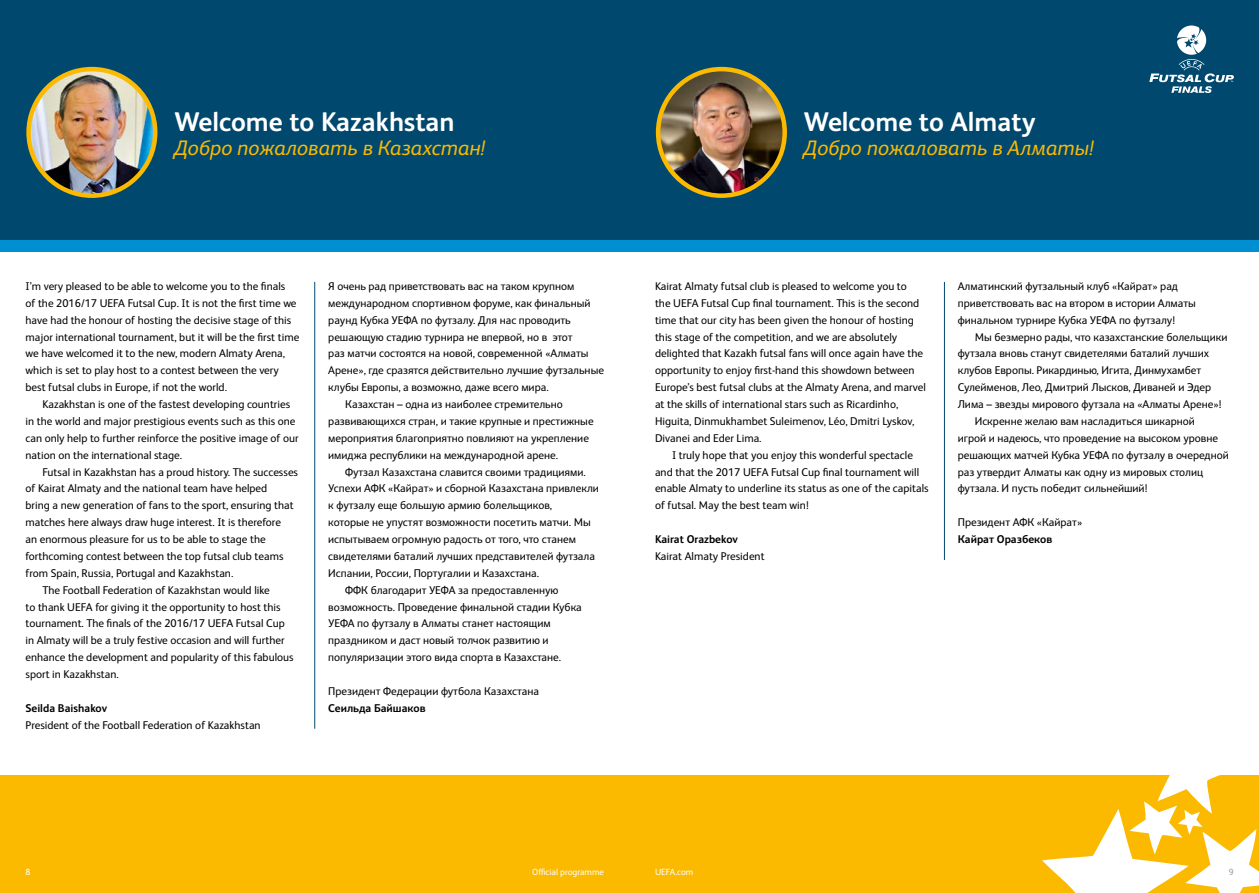
<style>
.page{position:relative;width:1259px;height:893px;background:#fff}
.page>*{position:absolute;margin:0;border:0;box-sizing:border-box;transform-origin:0 0}
.t1{font:700 27px "Europa";color:#fff}
.t2{font:italic 21px "Europa";color:#fbba00}
.t3{font:11.25px/16.8px "Europa";color:#000}
.t4{font:700 11.25px "Europa";color:#000}
.t5{font:9px "Europa";color:#fff}
.t6{font:9px "Europa";color:#9f9f9f}
</style>
<div class="page">
<div style="left:0;top:775px;width:1259px;height:118px;background:#fbba00"></div>
<div style="left:629px;top:0;width:630px;height:248px;background:#00486e"></div>
<div style="left:629px;top:241px;width:630px;height:11px;background:#0090d2"></div>
<svg style="left:1042px;top:775px;width:217px;height:118px"></svg>
<svg style="left:1149px;top:26px;width:84px;height:67px"></svg>
<div style="left:0;top:0;width:629px;height:248px;background:#00486e"></div>
<div style="left:0;top:241px;width:629px;height:11px;background:#0090d2"></div>
<img style="left:658px;top:69px;width:126px;height:127px;border-radius:63px">
<div style="left:656px;top:67px;width:131px;height:131px;border:4px solid #fbba00;border-radius:50%"></div>
<img style="left:29px;top:69px;width:126px;height:127px;border-radius:63px">
<div style="left:26px;top:67px;width:131px;height:131px;border:4px solid #fbba00;border-radius:50%"></div>
<hr style="left:944px;top:282px;width:1px;height:278px;background:#00486e">
<hr style="left:314px;top:282px;width:1px;height:447px;background:#00486e">
<h1 class="t1" style="left:174px;top:103px;width:282px">Welcome to Kazakhstan</h1>
<h2 class="t2" style="left:174px;top:133px;width:313px">Добро пожаловать в Казахстан!</h2>
<p class="t3" style="left:26px;top:277px;width:275px">I’m very pleased to be able to welcome you to the finals<br>of the 2016/17 UEFA Futsal Cup. It is not the first time we have had the honour of hosting the decisive stage of this major international tournament, but it will be the first time we have welcomed it to the new, modern Almaty Arena, which is set to play host to a contest between the very best futsal clubs in Europe, if not the world.</p>
<p class="t3" style="left:26px;top:395px;width:275px;text-indent:17px">Kazakhstan is one of the fastest developing countries in the world and major prestigious events such as this one can only help to further reinforce the positive image of our nation on the international stage.</p>
<p class="t3" style="left:43px;top:462px;width:257px">Futsal in Kazakhstan has a proud history. The successes</p>
<p class="t3" style="left:26px;top:479px;width:243px">of Kairat Almaty and the national team have helped</p>
<p class="t3" style="left:26px;top:496px;width:269px">bring a new generation of fans to the sport, ensuring that</p>
<p class="t3" style="left:26px;top:513px;width:257px">matches here always draw huge interest. It is therefore</p>
<p class="t3" style="left:26px;top:530px;width:242px">an enormous pleasure for us to be able to stage the</p>
<p class="t3" style="left:26px;top:547px;width:259px">forthcoming contest between the top futsal club teams</p>
<p class="t3" style="left:26px;top:564px;width:209px">from Spain, Russia, Portugal and Kazakhstan.</p>
<p class="t3" style="left:43px;top:581px;width:229px">The Football Federation of Kazakhstan would like</p>
<p class="t3" style="left:26px;top:597px;width:257px">to thank UEFA for giving it the opportunity to host this</p>
<p class="t3" style="left:26px;top:614px;width:261px">tournament. The finals of the 2016/17 UEFA Futsal Cup</p>
<p class="t3" style="left:26px;top:631px;width:261px">in Almaty will be a truly festive occasion and will further</p>
<p class="t3" style="left:26px;top:648px;width:270px">enhance the development and popularity of this fabulous</p>
<p class="t3" style="left:26px;top:665px;width:95px">sport in Kazakhstan.</p>
<p class="t4" style="left:26px;top:700px;width:83px">Seilda Baishakov</p>
<p class="t3" style="left:26px;top:716px;width:237px">President of the Football Federation of Kazakhstan</p>
<p class="t3" style="left:328px;top:277px;width:248px">Я очень рад приветствовать вас на таком крупном</p>
<p class="t3" style="left:328px;top:294px;width:264px">международном спортивном форуме, как финальный</p>
<p class="t3" style="left:328px;top:311px;width:244px">раунд Кубка УЕФА по футзалу. Для нас проводить</p>
<p class="t3" style="left:328px;top:327px;width:246px">решающую стадию турнира не впервой, но в этот</p>
<p class="t3" style="left:328px;top:344px;width:262px">раз матчи состоятся на новой, современной «Алматы</p>
<p class="t3" style="left:328px;top:361px;width:277px">Арене», где сразятся действительно лучшие футзальные</p>
<p class="t3" style="left:328px;top:378px;width:222px">клубы Европы, а возможно, даже всего мира.</p>
<p class="t3" style="left:345px;top:395px;width:219px">Казахстан – одна из наиболее стремительно</p>
<p class="t3" style="left:328px;top:412px;width:267px">развивающихся стран, и такие крупные и престижные</p>
<p class="t3" style="left:328px;top:429px;width:262px">мероприятия благоприятно повлияют на укрепление</p>
<p class="t3" style="left:328px;top:446px;width:231px">имиджа республики на международной арене.</p>
<p class="t3" style="left:345px;top:462px;width:242px">Футзал Казахстана славится своими традициями.</p>
<p class="t3" style="left:328px;top:479px;width:272px">Успехи АФК «Кайрат» и сборной Казахстана привлекли</p>
<p class="t3" style="left:328px;top:496px;width:225px">к футзалу еще большую армию болельщиков,</p>
<p class="t3" style="left:328px;top:513px;width:264px">которые не упустят возможности посетить матчи. Мы</p>
<p class="t3" style="left:328px;top:530px;width:249px">испытываем огромную радость от того, что станем</p>
<p class="t3" style="left:328px;top:547px;width:268px">свидетелями баталий лучших представителей футзала</p>
<p class="t3" style="left:328px;top:564px;width:212px">Испании, России, Португалии и Казахстана.</p>
<p class="t3" style="left:345px;top:581px;width:215px">ФФК благодарит УЕФА за предоставленную</p>
<p class="t3" style="left:328px;top:597px;width:255px">возможность. Проведение финальной стадии Кубка</p>
<p class="t3" style="left:328px;top:614px;width:224px">УЕФА по футзалу в Алматы станет настоящим</p>
<p class="t3" style="left:328px;top:631px;width:222px">праздником и даст новый толчок развитию и</p>
<p class="t3" style="left:328px;top:648px;width:234px">популяризации этого вида спорта в Казахстане.</p>
<p class="t3" style="left:328px;top:682px;width:212px">Президент Федерации футбола Казахстана</p>
<p class="t4" style="left:328px;top:700px;width:99px">Сеильда Байшаков</p>
<h1 class="t1" style="left:804px;top:103px;width:233px">Welcome to Almaty</h1>
<h2 class="t2" style="left:804px;top:133px;width:292px">Добро пожаловать в Алматы!</h2>
<p class="t3" style="left:655px;top:277px;width:272px">Kairat Almaty futsal club is pleased to welcome you to<br>the UEFA Futsal Cup final tournament. This is the second time that our city has been given the honour of hosting this stage of the competition, and we are absolutely delighted that Kazakh futsal fans will once again have the opportunity to enjoy first-hand this showdown between Europe’s best futsal clubs at the Almaty Arena, and marvel at the skills of international stars such as Ricardinho, Higuita, Dinmukhambet Suleimenov, Léo, Dmitri Lyskov, Divanei and Eder Lima.</p>
<p class="t3" style="left:655px;top:446px;width:275px;text-indent:17px">I truly hope that you enjoy this wonderful spectacle and that the 2017 UEFA Futsal Cup final tournament will enable Almaty to underline its status as one of the capitals of futsal. May the best team win!</p>
<p class="t4" style="left:655px;top:531px;width:84px">Kairat Orazbekov</p>
<p class="t3" style="left:655px;top:547px;width:111px">Kairat Almaty President</p>
<p class="t3" style="left:957px;top:277px;width:240px">Алматинский футзальный клуб «Кайрат» рад приветствовать вас на втором в истории Алматы финальном турнире Кубка УЕФА по футзалу!</p>
<p class="t3" style="left:974px;top:327px;width:254px">Мы безмерно рады, что казахстанские болельщики</p>
<p class="t3" style="left:957px;top:344px;width:253px">футзала вновь станут свидетелями баталий лучших</p>
<p class="t3" style="left:957px;top:361px;width:245px">клубов Европы. Рикардинью, Игита, Динмухамбет</p>
<p class="t3" style="left:957px;top:378px;width:255px">Сулейменов, Лео, Дмитрий Лысков, Диваней и Эдер</p>
<p class="t3" style="left:957px;top:395px;width:265px">Лима – звезды мирового футзала на «Алматы Арене»!</p>
<p class="t3" style="left:974px;top:412px;width:222px">Искренне желаю вам насладиться шикарной</p>
<p class="t3" style="left:957px;top:429px;width:262px">игрой и надеюсь, что проведение на высоком уровне</p>
<p class="t3" style="left:957px;top:446px;width:273px">решающих матчей Кубка УЕФА по футзалу в очередной</p>
<p class="t3" style="left:957px;top:462px;width:247px">раз утвердит Алматы как одну из мировых столиц</p>
<p class="t3" style="left:957px;top:479px;width:191px">футзала. И пусть победит сильнейший!</p>
<p class="t3" style="left:957px;top:513px;width:126px">Президент АФК «Кайрат»</p>
<p class="t4" style="left:957px;top:531px;width:96px">Кайрат Оразбеков</p>
<p class="t5" style="left:26px;top:866px;width:6px">8</p>
<p class="t5" style="left:532px;top:866px;width:73px">Official programme</p>
<p class="t5" style="left:655px;top:866px;width:40px">UEFA.com</p>
<p class="t6" style="left:1228px;top:866px;width:6px">9</p>
</div>
